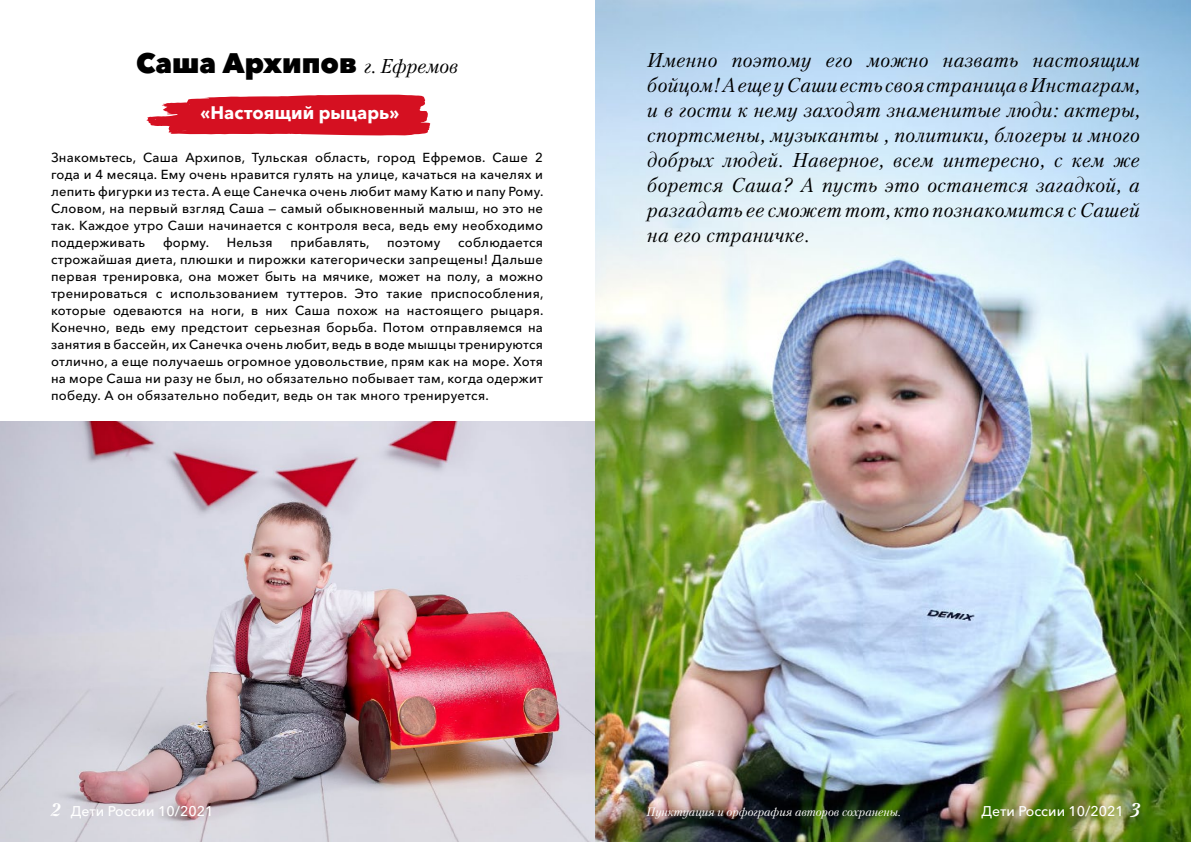
<style>
.page{position:relative;width:1191px;height:842px;background:#fff}
.page>*{position:absolute;margin:0;border:0;box-sizing:border-box;transform-origin:0 0}
.t1{font:800 28px "Avenir Next Cyr";color:#000}
.t2{font:italic 20px/25px "Petersburg C";letter-spacing:.02em;color:#000;text-align:justify}
.t3{font:700 18px "Avenir Next Cyr";color:#fff}
.t4{font:500 14px "Avenir Next Cyr";color:#fff}
.t5{font:500 13px/17px "Avenir Next Cyr";letter-spacing:.02em;color:#000;text-align:justify}
.t6{font:italic 12px "Petersburg C";color:#fff}
.s1{font-family:"Petersburg C";font-weight:400;font-style:italic;font-size:20px}
.s2{font-family:"Petersburg C";font-weight:700;font-style:italic;font-size:18px}
</style>
<div class="page">
<img style="left:0;top:421px;width:595px;height:421px">
<img style="left:595px;top:0;width:596px;height:842px">
<svg style="left:146px;top:94px;width:285px;height:42px;background:#dc3746"></svg>
<h1 class="t1" style="left:136px;top:46px;width:323px">Саша Архипов <span class="s1">г. Ефремов</span></h1>
<h3 class="t3" style="left:201px;top:102px;width:200px">«Настоящий рыцарь»</h3>
<p class="t5" style="left:51px;top:148px;width:494px">Знакомьтесь, Саша Архипов, Тульская область, город Ефремов. Саше 2 года и 4 месяца. Ему очень нравится гулять на улице, качаться на качелях и лепить фигурки из теста. А еще Санечка очень любит маму Катю и папу Рому.<br>Словом, на первый взгляд Саша — самый обыкновенный малыш, но это не так. Каждое утро Саши начинается с контроля веса, ведь ему необходимо поддерживать</p>
<p class="t5" style="left:51px;top:233px;width:494px;text-indent:407px">соблюдается строжайшая диета, плюшки и пирожки категорически запрещены! Дальше первая тренировка, она может быть на мячике, может на полу, а можно тренироваться с использованием туттеров. Это такие приспособления, которые одеваются на ноги, в них Саша похож на настоящего рыцаря.<br>Конечно, ведь ему предстоит серьезная борьба. Потом отправляемся на занятия в бассейн, их Санечка очень любит, ведь в воде мышцы тренируются отлично, а еще получаешь огромное удовольствие, прям как на море. Хотя на море Саша ни разу не был, но обязательно побывает там, когда одержит победу. А он обязательно победит, ведь он так много тренируется.</p>
<p class="t5" style="left:163px;top:233px;width:48px">форму.</p>
<p class="t5" style="left:227px;top:233px;width:47px">Нельзя</p>
<p class="t5" style="left:290px;top:233px;width:81px">прибавлять,</p>
<p class="t5" style="left:387px;top:233px;width:55px">поэтому</p>
<p class="t2" style="left:647px;top:48px;width:494px">Именно поэтому его можно назвать настоящим бойцом! А еще у Саши есть своя страница в Инстаграм, и в гости к нему заходят знаменитые люди: актеры, спортсмены, музыканты , политики, блогеры и много добрых людей. Наверное, всем интересно, с кем же борется Саша? А пусть это останется загадкой, а разгадать ее сможет тот, кто познакомится с Сашей на его страничке.</p>
<p class="t4" style="left:51px;top:803px;width:164px"><span class="s2">2</span> Дети России 10/2021</p>
<p class="t4" style="left:981px;top:803px;width:160px">Дети России 10/2021 <span class="s2">3</span></p>
<p class="t6" style="left:646px;top:805px;width:256px">Пунктуация и орфография авторов сохранены.</p>
</div>
